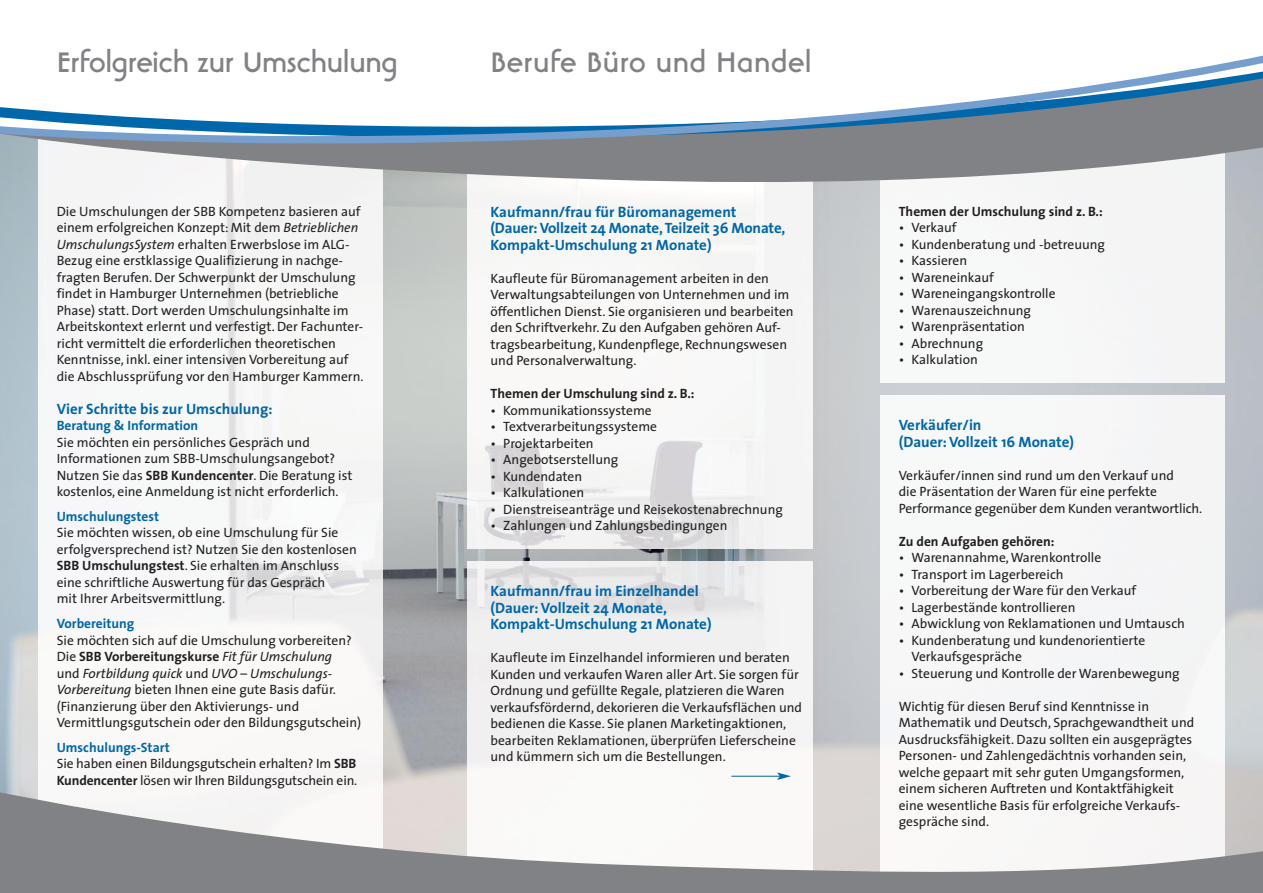
<style>
.page{position:relative;width:1263px;height:893px;background:#fff}
.page>*{position:absolute;margin:0;border:0;box-sizing:border-box;transform-origin:0 0}
.t1{font:700 34.5px "Linotype Banjoman Text";letter-spacing:-.01em;color:#808285}
.t2{font:700 34.5px "Linotype Banjoman Text";letter-spacing:.015em;color:#808285}
.t3{font:700 15px/16.5px "The Sans";color:#0067ab}
.t4{font:13.5px/16.5px "The Sans";color:#231f20}
.t5{font:700 13.5px "The Sans";color:#231f20}
.t6{font:700 13.5px "The Sans";color:#0067ab}
.s1{font-style:italic}
.s2{font-weight:700}
.s3{font-weight:700;color:#0067ab}
</style>
<div class="page">
<img style="left:0;top:194px;width:1263px;height:597px">
<div style="left:880px;top:395px;width:345px;height:396px;background:#f6f6f7"></div>
<img style="left:880px;top:194px;width:345px;height:189px">
<img style="left:468px;top:194px;width:344px;height:355px">
<img style="left:468px;top:561px;width:344px;height:230px">
<img style="left:38px;top:194px;width:345px;height:597px">
<svg style="left:0;top:154px;width:1263px;height:40px"></svg>
<svg style="left:0;top:55px;width:1263px;height:99px"></svg>
<svg style="left:0;top:791px;width:1263px;height:102px"></svg>
<hr style="left:731px;top:776px;width:49px;height:1px;background:#0067ab">
<svg style="left:777px;top:772px;width:14px;height:8px"></svg>
<h1 class="t1" style="left:57px;top:46px;width:343px">Erfolgreich zur Umschulung</h1>
<h1 class="t2" style="left:491px;top:46px;width:323px">Berufe Büro und Handel</h1>
<p class="t4" style="left:57px;top:204px;width:308px">Die Umschulungen der SBB Kompetenz basieren auf einem erfolgreichen Konzept: Mit dem <span class="s1">Betrieblichen UmschulungsSystem</span> erhalten Erwerbslose im ALG-Bezug eine erstklassige Qualifizierung in nachge&shy;fragten Berufen. Der Schwerpunkt der Umschulung findet in Hamburger Unternehmen (betriebliche Phase) statt. Dort werden Umschulungsinhalte im Arbeitskontext erlernt und verfestigt. Der Fachunter&shy;richt vermittelt die erforderlichen theoretischen Kenntnisse, inkl. einer intensiven Vorbereitung auf die Abschlussprüfung vor den Hamburger Kammern.</p>
<p class="t3" style="left:57px;top:402px;width:217px">Vier Schritte bis zur Umschulung:</p>
<p class="t6" style="left:57px;top:420px;width:143px">Beratung &amp; Information</p>
<p class="t4" style="left:57px;top:435px;width:297px">Sie möchten ein persönliches Gespräch und Informationen zum SBB-Umschulungsangebot?<br>Nutzen Sie das <span class="s2">SBB Kundencenter</span>. Die Beratung ist kostenlos, eine Anmeldung ist nicht erforderlich.</p>
<p class="t6" style="left:57px;top:511px;width:104px">Umschulungstest</p>
<p class="t4" style="left:57px;top:526px;width:302px">Sie möchten wissen, ob eine Umschulung für Sie erfolgversprechend ist? Nutzen Sie den kostenlosen <span class="s2">SBB Umschulungstest</span>. Sie erhalten im Anschluss eine schriftliche Auswertung für das Gespräch<br>mit Ihrer Arbeitsvermittlung.</p>
<p class="t6" style="left:57px;top:618px;width:79px">Vorbereitung</p>
<p class="t4" style="left:57px;top:633px;width:306px">Sie möchten sich auf die Umschulung vorbereiten?<br>Die <span class="s2">SBB Vorbereitungskurse</span> <span class="s1">Fit für Umschulung<br></span>und <span class="s1">Fortbildung quick</span> und <span class="s1">UVO – Umschulungs-Vorbereitung</span> bieten Ihnen eine gute Basis dafür. (Finanzierung über den Aktivierungs- und Vermittlungsgutschein oder den Bildungsgutschein)</p>
<p class="t4" style="left:57px;top:740px;width:302px"><span class="s3">Umschulungs-Start<br></span>Sie haben einen Bildungsgutschein erhalten? Im <span class="s2">SBB<br>Kundencenter</span> lösen wir Ihren Bildungsgutschein ein.</p>
<p class="t3" style="left:490px;top:205px;width:296px">Kaufmann/frau für Büromanagement (Dauer: Vollzeit 24 Monate, Teilzeit 36 Monate,<br>Kompakt-Umschulung 21 Monate)</p>
<p class="t4" style="left:490px;top:271px;width:305px">Kaufleute für Büromanagement arbeiten in den Verwaltungsabteilungen von Unternehmen und im öffentlichen Dienst. Sie organisieren und bearbeiten den Schriftverkehr. Zu den Aufgaben gehören Auf&shy;tragsbearbeitung, Kundenpflege, Rechnungswesen und Personalverwaltung.</p>
<p class="t5" style="left:490px;top:389px;width:205px">Themen der Umschulung sind z. B.:</p>
<p class="t4" style="left:490px;top:403px;width:163px">• Kommunikationssysteme</p>
<p class="t4" style="left:490px;top:420px;width:168px">• Textverarbeitungssysteme</p>
<p class="t4" style="left:490px;top:436px;width:105px">• Projektarbeiten</p>
<p class="t4" style="left:490px;top:453px;width:129px">• Angebotserstellung</p>
<p class="t4" style="left:490px;top:469px;width:93px">• Kundendaten</p>
<p class="t4" style="left:490px;top:486px;width:95px">• Kalkulationen</p>
<p class="t4" style="left:490px;top:502px;width:294px">• Dienstreiseanträge und Reisekostenabrechnung</p>
<p class="t4" style="left:490px;top:519px;width:238px">• Zahlungen und Zahlungsbedingungen</p>
<p class="t3" style="left:490px;top:585px;width:223px">Kaufmann/frau im Einzelhandel (Dauer: Vollzeit 24 Monate,<br>Kompakt-Umschulung 21 Monate)</p>
<p class="t4" style="left:490px;top:651px;width:313px">Kaufleute im Einzelhandel informieren und beraten Kunden und verkaufen Waren aller Art. Sie sorgen für Ordnung und gefüllte Regale, platzieren die Waren verkaufsfördernd, dekorieren die Verkaufsflächen und bedienen die Kasse. Sie planen Marketingaktionen, bearbeiten Reklamationen, überprüfen Lieferscheine und kümmern sich um die Bestellungen.</p>
<p class="t5" style="left:899px;top:206px;width:205px">Themen der Umschulung sind z. B.:</p>
<p class="t4" style="left:899px;top:221px;width:59px">• Verkauf</p>
<p class="t4" style="left:899px;top:237px;width:208px">• Kundenberatung und -betreuung</p>
<p class="t4" style="left:899px;top:254px;width:70px">• Kassieren</p>
<p class="t4" style="left:899px;top:270px;width:97px">• Wareneinkauf</p>
<p class="t4" style="left:899px;top:287px;width:158px">• Wareneingangskontrolle</p>
<p class="t4" style="left:899px;top:303px;width:134px">• Warenauszeichnung</p>
<p class="t4" style="left:899px;top:320px;width:128px">• Warenpräsentation</p>
<p class="t4" style="left:899px;top:336px;width:86px">• Abrechnung</p>
<p class="t4" style="left:899px;top:353px;width:81px">• Kalkulation</p>
<p class="t3" style="left:899px;top:418px;width:177px">Verkäufer/in<br>(Dauer: Vollzeit 16 Monate)</p>
<p class="t4" style="left:899px;top:468px;width:305px">Verkäufer/innen sind rund um den Verkauf und<br>die Präsentation der Waren für eine perfekte<br>Performance gegenüber dem Kunden verantwortlich.</p>
<p class="t5" style="left:899px;top:536px;width:157px">Zu den Aufgaben gehören:</p>
<p class="t4" style="left:899px;top:551px;width:204px">• Warenannahme, Warenkontrolle</p>
<p class="t4" style="left:899px;top:567px;width:166px">• Transport im Lagerbereich</p>
<p class="t4" style="left:899px;top:584px;width:239px">• Vorbereitung der Ware für den Verkauf</p>
<p class="t4" style="left:899px;top:600px;width:178px">• Lagerbestände kontrollieren</p>
<p class="t4" style="left:899px;top:617px;width:288px">• Abwicklung von Reklamationen und Umtausch</p>
<p class="t4" style="left:911px;top:633px;width:235px;text-indent:-13px">• Kundenberatung und kundenorientierte<br>Verkaufsgespräche</p>
<p class="t4" style="left:899px;top:666px;width:282px">• Steuerung und Kontrolle der Warenbewegung</p>
<p class="t4" style="left:899px;top:699px;width:297px">Wichtig für diesen Beruf sind Kenntnisse in Mathematik und Deutsch, Sprachgewandtheit und Ausdrucksfähigkeit. Dazu sollten ein ausgeprägtes Personen- und Zahlengedächtnis vorhanden sein, welche gepaart mit sehr guten Umgangsformen, einem sicheren Auftreten und Kontaktfähigkeit eine wesentliche Basis für erfolgreiche Verkaufs&shy;gespräche sind.</p>
</div>
